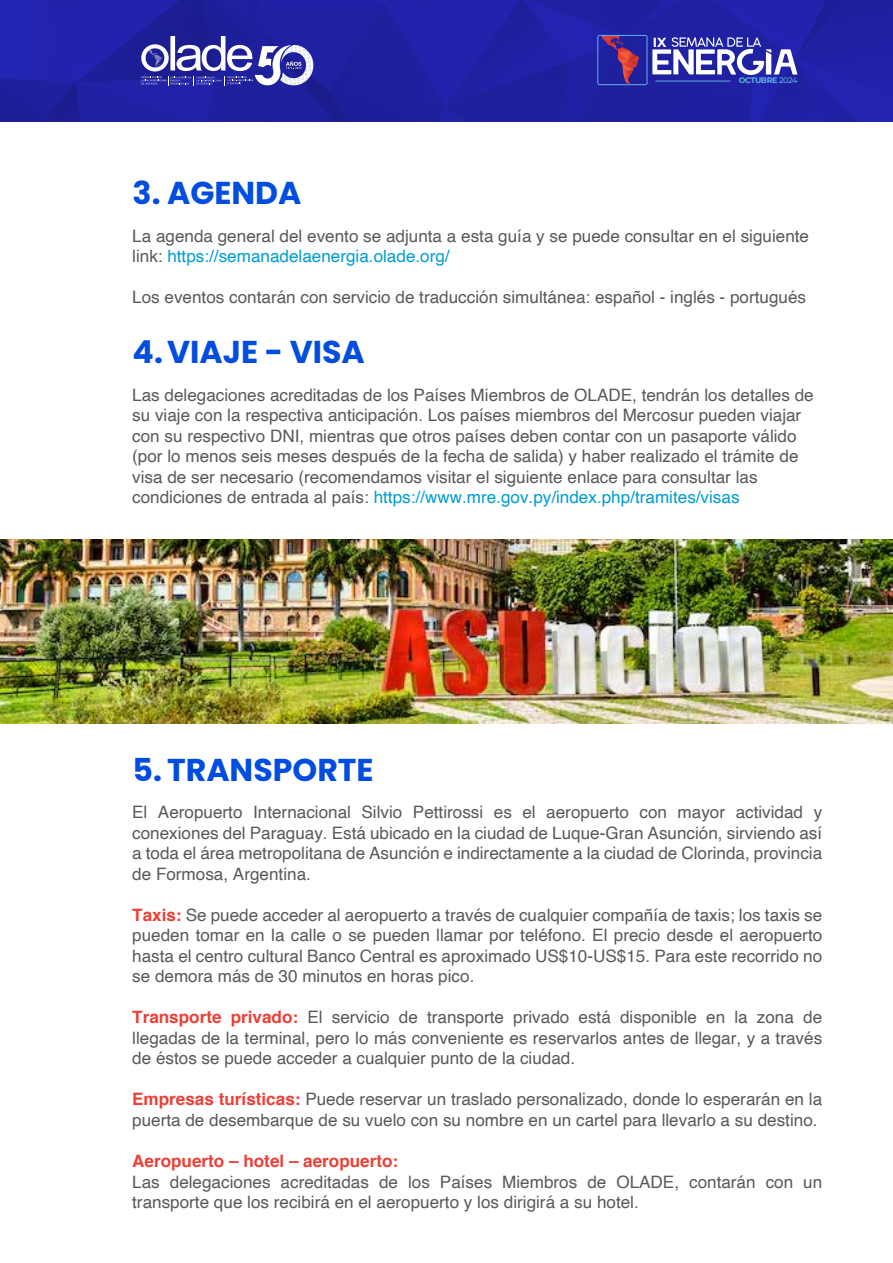
<style>
.page{position:relative;width:893px;height:1263px;background:#fff}
.page>*{position:absolute;margin:0;border:0;box-sizing:border-box;transform-origin:0 0}
.t1{font:700 31.65px "Poppins";color:#004de0}
.t2{font:17.1px/20.5px "Helvetica";color:#58595b}
.t3{font:700 17.1px "Helvetica";color:#ec4037}
.t4{font:700 13.2px "Montserrat";color:#fff}
.t5{font:700 8.1px "Montserrat";letter-spacing:-.05em;color:#62afe1}
.s1{font-weight:500}
.s2{color:#009dd2}
.s3{font-weight:700;color:#ec4037}
</style>
<div class="page">
<img style="left:0;top:539px;width:893px;height:185px">
<img style="left:0;top:0;width:893px;height:121px">
<hr style="left:655px;top:81px;width:75px;height:1px;background:#62afe1">
<svg style="left:652px;top:37px;width:145px;height:38px"></svg>
<svg style="left:598px;top:35px;width:41px;height:48px;background:#532a81"></svg>
<div style="left:598px;top:35px;width:49px;height:50px;border:1px solid #62afe1;border-radius:2px"></div>
<svg style="left:141px;top:36px;width:172px;height:49px"></svg>
<h1 class="t1" style="left:133px;top:175px;width:170px">3. AGENDA</h1>
<p class="t4" style="left:653px;top:33px;width:15px">IX</p>
<p class="t5" style="left:739px;top:75px;width:60px">OCTUBRE <span class="s1">2024</span></p>
<p class="t2" style="left:132px;top:226px;width:678px">La agenda general del evento se adjunta a esta guía y se puede consultar en el siguiente link: <span class="s2">https://semanadelaenergia.olade.org/</span></p>
<p class="t2" style="left:132px;top:287px;width:675px">Los eventos contarán con servicio de traducción simultánea: español - inglés - portugués</p>
<h1 class="t1" style="left:133px;top:334px;width:234px">4. VIAJE - VISA</h1>
<p class="t2" style="left:132px;top:385px;width:683px">Las delegaciones acreditadas de los Países Miembros de OLADE, tendrán los detalles de su viaje con la respectiva anticipación. Los países miembros del Mercosur pueden viajar con su respectivo DNI, mientras que otros países deben contar con un pasaporte válido (por lo menos seis meses después de la fecha de salida) y haber realizado el trámite de visa de ser necesario (recomendamos visitar el siguiente enlace para consultar las condiciones de entrada al país: <span class="s2">https://www.mre.gov.py/index.php/tramites/visas</span></p>
<h1 class="t1" style="left:133px;top:752px;width:243px">5. TRANSPORTE</h1>
<p class="t2" style="left:132px;top:802px;width:691px;text-align:justify">El Aeropuerto Internacional Silvio Pettirossi es el aeropuerto con mayor actividad y conexiones del Paraguay. Está ubicado en la ciudad de Luque-Gran Asunción, sirviendo así a toda el área metropolitana de Asunción e indirectamente a la ciudad de Clorinda, provincia de Formosa, Argentina.</p>
<p class="t2" style="left:132px;top:905px;width:691px;text-align:justify"><span class="s3">Taxis:</span> Se puede acceder al aeropuerto a través de cualquier compañía de taxis; los taxis se pueden tomar en la calle o se pueden llamar por teléfono. El precio desde el aeropuerto hasta el centro cultural Banco Central es aproximado US$10-US$15. Para este recorrido no se demora más de 30 minutos en horas pico.</p>
<p class="t2" style="left:132px;top:1007px;width:691px;text-align:justify"><span class="s3">Transporte privado:</span> El servicio de transporte privado está disponible en la zona de llegadas de la terminal, pero lo más conveniente es reservarlos antes de llegar, y a través de éstos se puede acceder a cualquier punto de la ciudad.</p>
<p class="t2" style="left:132px;top:1090px;width:691px"><span class="s3">Empresas turísticas:</span> Puede reservar un traslado personalizado, donde lo esperarán en la puerta de desembarque de su vuelo con su nombre en un cartel para llevarlo a su destino.</p>
<p class="t3" style="left:132px;top:1147px;width:268px">Aeropuerto – hotel – aeropuerto:</p>
<p class="t2" style="left:132px;top:1172px;width:691px">Las delegaciones acreditadas de los Países Miembros de OLADE, contarán con un transporte que los recibirá en el aeropuerto y los dirigirá a su hotel.</p>
</div>
